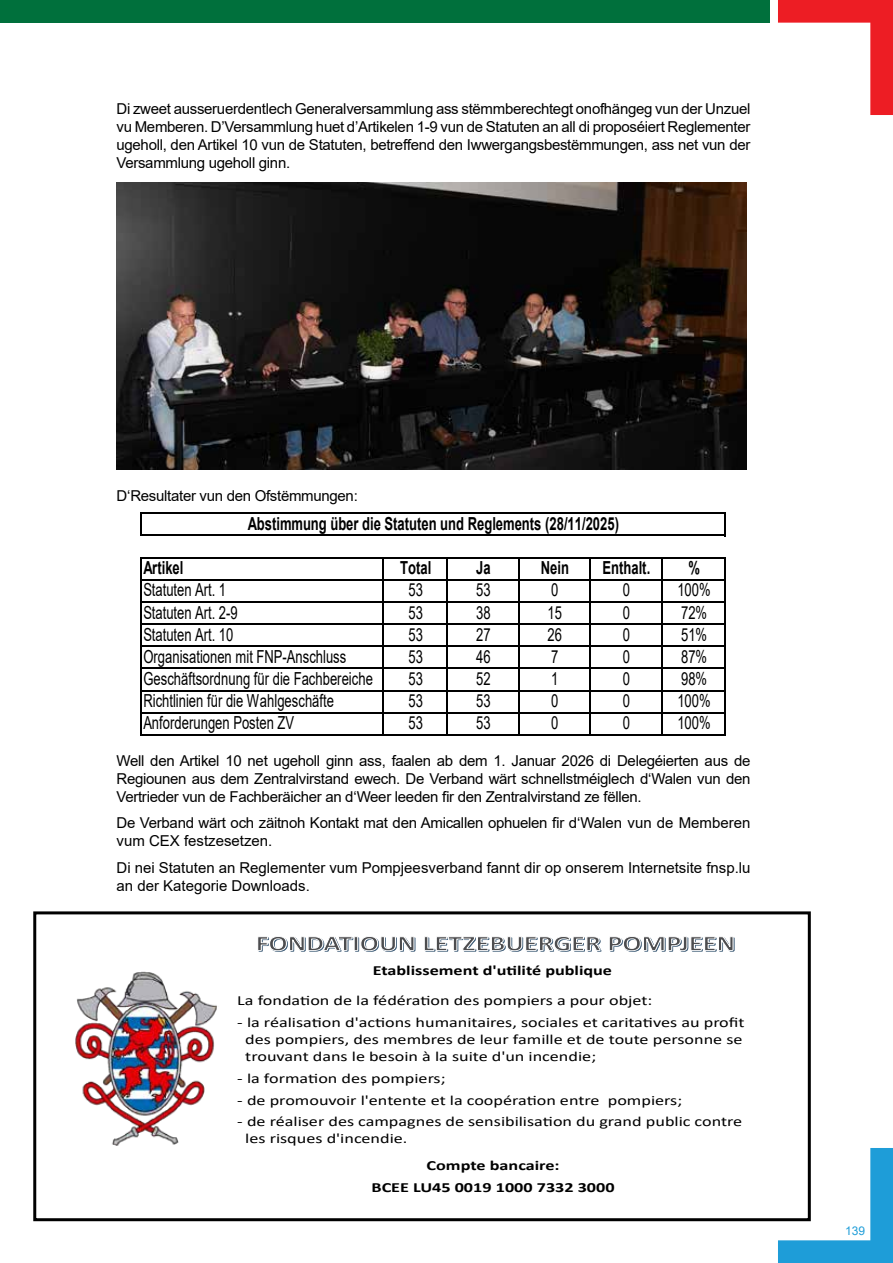
<style>
.page{position:relative;width:893px;height:1263px;background:#fff}
.page>*{position:absolute;margin:0;border:0;box-sizing:border-box;transform-origin:0 0}
.t1{font:18px "Arial";color:#000;scale:.72 1}
.t2{font:700 18px "Arial";color:#000;scale:.72 1}
.t3{font:15px/18px "Arial";letter-spacing:-.02em;color:#000;text-align:justify}
.t4{font:15px/18px "Arial";color:#000}
.t5{font:13.95px/17.1px "Calibri";color:#000;scale:1.3 1}
.t6{font:700 13.95px/21.8px "Calibri";color:#000;text-align:center;scale:1.3 1}
.t7{font:12px "Arial";color:#1e9dd8}
</style>
<div class="page">
<div style="left:33px;top:911px;width:778px;height:310px;border:3px solid #000"></div>
<svg style="left:140px;top:512px;width:1px;height:24px"></svg>
<svg style="left:725px;top:514px;width:1px;height:21px"></svg>
<hr style="left:140px;top:557px;width:1px;height:179px;background:#000">
<hr style="left:725px;top:558px;width:1px;height:178px;background:#000">
<hr style="left:383px;top:558px;width:1px;height:178px;background:#000">
<hr style="left:446px;top:558px;width:2px;height:178px;background:#000">
<hr style="left:518px;top:558px;width:1px;height:178px;background:#000">
<hr style="left:590px;top:558px;width:1px;height:178px;background:#000">
<hr style="left:661px;top:558px;width:1px;height:178px;background:#000">
<hr style="left:141px;top:512px;width:585px;height:2px;background:#000">
<hr style="left:141px;top:535px;width:585px;height:1px;background:#000">
<hr style="left:141px;top:557px;width:585px;height:1px;background:#000">
<hr style="left:141px;top:579px;width:585px;height:1px;background:#000">
<hr style="left:141px;top:601px;width:585px;height:2px;background:#000">
<hr style="left:141px;top:623px;width:585px;height:2px;background:#000">
<hr style="left:141px;top:645px;width:585px;height:2px;background:#000">
<hr style="left:141px;top:667px;width:585px;height:2px;background:#000">
<hr style="left:141px;top:690px;width:585px;height:1px;background:#000">
<hr style="left:141px;top:712px;width:585px;height:1px;background:#000">
<hr style="left:141px;top:734px;width:585px;height:2px;background:#000">
<img style="left:117px;top:183px;width:629px;height:287px">
<img style="left:75px;top:971px;width:142px;height:175px">
<div style="left:0;top:0;width:770px;height:23px;background:#00703c"></div>
<svg style="left:778px;top:1148px;width:115px;height:115px"></svg>
<svg style="left:778px;top:0;width:115px;height:115px"></svg>
<svg style="left:258px;top:936px;width:476px;height:16px"></svg>
<p class="t3" style="left:117px;top:100px;width:635px">Di zweet ausseruerdentlech Generalversammlung ass stëmmberechtegt onofhängeg vun der Unzuel vu Memberen. D’Versammlung huet d’Artikelen 1-9 vun de Statuten an all di proposéiert Reglementer ugeholl, den Artikel 10 vun de Statuten, betreffend den Iwwergangsbestëmmungen, ass net vun der Versammlung ugeholl ginn.</p>
<p class="t3" style="left:117px;top:486px;width:243px">D‘Resultater vun den Ofstëmmungen:</p>
<p class="t2" style="left:248px;top:511px;width:517px">Abstimmung über die Statuten und Reglements (28/11/2025)</p>
<p class="t2" style="left:143px;top:555px;width:57px">Artikel</p>
<p class="t1" style="left:143px;top:600px;width:133px">Statuten Art. 2-9</p>
<p class="t1" style="left:143px;top:578px;width:117px">Statuten Art. 1</p>
<p class="t1" style="left:143px;top:622px;width:127px">Statuten Art. 10</p>
<p class="t1" style="left:143px;top:644px;width:283px">Organisationen mit FNP-Anschluss</p>
<p class="t1" style="left:143px;top:666px;width:320px">Geschäftsordnung für die Fachbereiche</p>
<p class="t1" style="left:143px;top:688px;width:266px">Richtlinien für die Wahlgeschäfte</p>
<p class="t1" style="left:143px;top:711px;width:211px">Anforderungen Posten ZV</p>
<p class="t2" style="left:400px;top:555px;width:45px">Total</p>
<p class="t2" style="left:476px;top:555px;width:22px">Ja</p>
<p class="t2" style="left:541px;top:555px;width:41px">Nein</p>
<p class="t2" style="left:603px;top:555px;width:68px">Enthalt.</p>
<p class="t2" style="left:688px;top:555px;width:18px">%</p>
<p class="t1" style="left:409px;top:578px;width:22px">53</p>
<p class="t1" style="left:476px;top:578px;width:22px">53</p>
<p class="t1" style="left:551px;top:578px;width:12px">0</p>
<p class="t1" style="left:623px;top:578px;width:12px">0</p>
<p class="t1" style="left:677px;top:578px;width:48px">100%</p>
<p class="t1" style="left:409px;top:600px;width:22px">53</p>
<p class="t1" style="left:476px;top:600px;width:22px">38</p>
<p class="t1" style="left:548px;top:600px;width:22px">15</p>
<p class="t1" style="left:623px;top:600px;width:12px">0</p>
<p class="t1" style="left:681px;top:600px;width:38px">72%</p>
<p class="t1" style="left:409px;top:622px;width:22px">53</p>
<p class="t1" style="left:476px;top:622px;width:22px">27</p>
<p class="t1" style="left:548px;top:622px;width:22px">26</p>
<p class="t1" style="left:623px;top:622px;width:12px">0</p>
<p class="t1" style="left:681px;top:622px;width:38px">51%</p>
<p class="t1" style="left:409px;top:644px;width:22px">53</p>
<p class="t1" style="left:476px;top:644px;width:22px">46</p>
<p class="t1" style="left:551px;top:644px;width:12px">7</p>
<p class="t1" style="left:623px;top:644px;width:12px">0</p>
<p class="t1" style="left:681px;top:644px;width:38px">87%</p>
<p class="t1" style="left:409px;top:666px;width:22px">53</p>
<p class="t1" style="left:476px;top:666px;width:22px">52</p>
<p class="t1" style="left:551px;top:666px;width:12px">1</p>
<p class="t1" style="left:623px;top:666px;width:12px">0</p>
<p class="t1" style="left:681px;top:666px;width:38px">98%</p>
<p class="t1" style="left:409px;top:688px;width:22px">53</p>
<p class="t1" style="left:476px;top:688px;width:22px">53</p>
<p class="t1" style="left:551px;top:688px;width:12px">0</p>
<p class="t1" style="left:623px;top:688px;width:12px">0</p>
<p class="t1" style="left:677px;top:688px;width:48px">100%</p>
<p class="t1" style="left:409px;top:711px;width:22px">53</p>
<p class="t1" style="left:476px;top:711px;width:22px">53</p>
<p class="t1" style="left:551px;top:711px;width:12px">0</p>
<p class="t1" style="left:623px;top:711px;width:12px">0</p>
<p class="t1" style="left:677px;top:711px;width:48px">100%</p>
<p class="t3" style="left:117px;top:751px;width:635px">Well den Artikel 10 net ugeholl ginn ass, faalen ab dem 1. Januar 2026 di Delegéierten aus de Regiounen aus dem Zentralvirstand ewech. De Verband wärt schnellstméiglech d‘Walen vun den Vertrieder vun de Fachberäicher an d‘Weer leeden fir den Zentralvirstand ze fëllen.</p>
<p class="t3" style="left:117px;top:814px;width:635px">De Verband wärt och zäitnoh Kontakt mat den Amicallen ophuelen fir d‘Walen vun de Memberen vum CEX festzesetzen.</p>
<p class="t4" style="left:117px;top:858px;width:635px">Di nei Statuten an Reglementer vum Pompjeesverband fannt dir op onserem Internetsite fnsp.lu an der Kategorie Downloads.</p>
<p class="t6" style="left:373px;top:959px;width:186px">Etablissement d'utilité publique</p>
<p class="t5" style="left:237px;top:992px;width:321px">La fondation de la fédération des pompiers a pour objet:</p>
<p class="t5" style="left:245px;top:1013px;width:386px;text-indent:-8px">- la réalisation d'actions humanitaires, sociales et caritatives au profit des pompiers, des membres de leur famille et de toute personne se trouvant dans le besoin à la suite d'un incendie;</p>
<p class="t5" style="left:237px;top:1069px;width:162px">- la formation des pompiers;</p>
<p class="t5" style="left:237px;top:1091px;width:344px">- de promouvoir l'entente et la coopération entre pompiers;</p>
<p class="t5" style="left:245px;top:1113px;width:384px;text-indent:-8px">- de réaliser des campagnes de sensibilisation du grand public contre les risques d'incendie.</p>
<p class="t6" style="left:372px;top:1154px;width:188px">Compte bancaire:<br>BCEE LU45 0019 1000 7332 3000</p>
<p class="t7" style="left:845px;top:1222px;width:22px">139</p>
</div>
